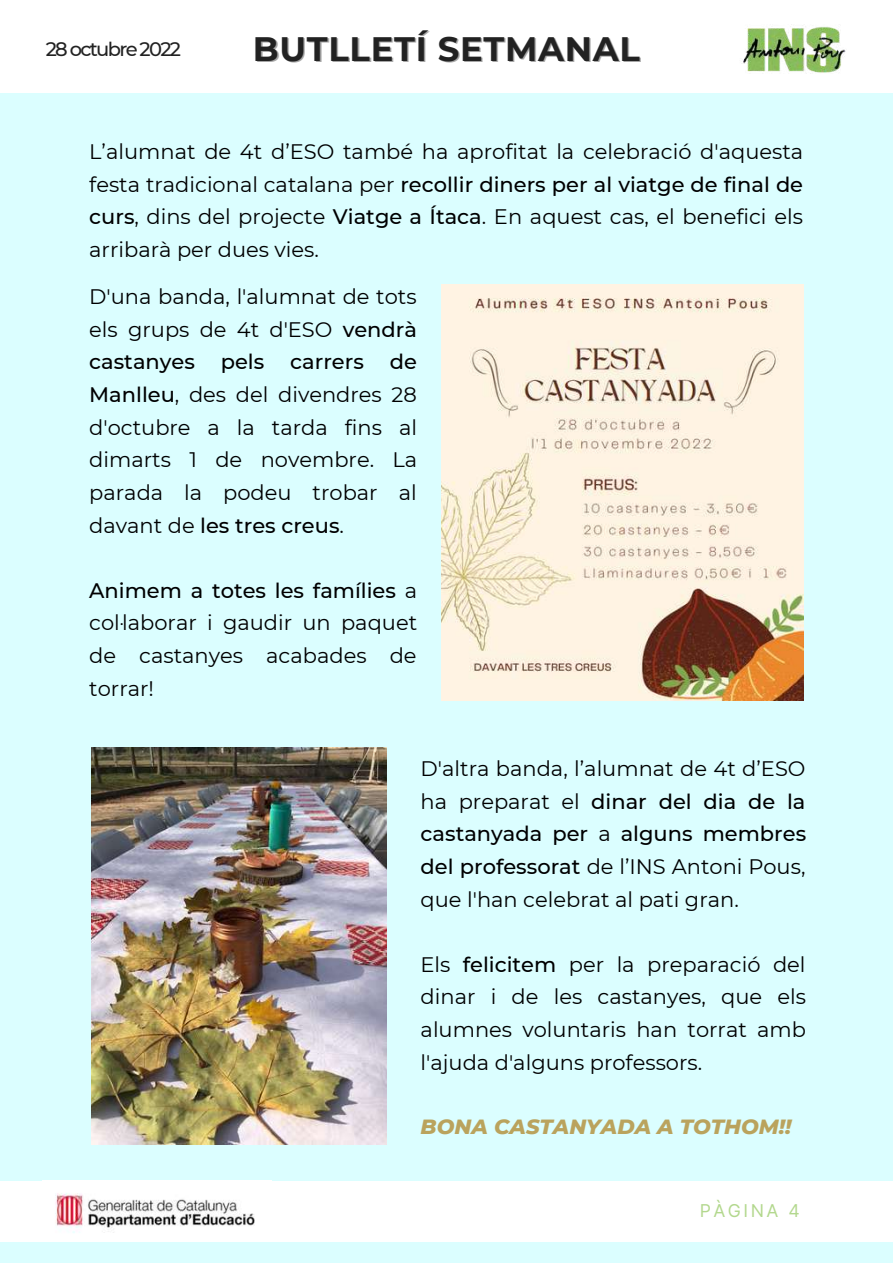
<style>
.page{position:relative;width:893px;height:1264px;background:#fff}
.page>*{position:absolute;margin:0;border:0;box-sizing:border-box;transform-origin:0 0}
.t1{font:700 33.9px "Montserrat";letter-spacing:.02em;color:#222}
.t2{font:21px/32.5px "Montserrat";color:#000;text-align:justify}
.t3{font:italic 800 21px "Montserrat";color:#baa35d}
.t4{font:500 19.5px "Montserrat";letter-spacing:-.085em;color:#222}
.t5{font:17.7px "Inter";letter-spacing:.14em;color:#b3d88e}
.s1{font-weight:500}
</style>
<div class="page">
<div style="left:0;top:0;width:892px;height:1262px;background:#dbfeff"></div>
<div style="left:0;top:1180px;width:892px;height:61px;background:#fff"></div>
<img style="left:55px;top:1193px;width:200px;height:40px">
<div style="left:0;top:0;width:892px;height:92px;background:#fff"></div>
<img style="left:743px;top:24px;width:103px;height:49px">
<img style="left:91px;top:747px;width:295px;height:397px">
<img style="left:441px;top:285px;width:362px;height:416px">
<p class="t4" style="left:46px;top:37px;width:137px">28 octubre 2022</p>
<h1 class="t1" style="left:253px;top:28px;width:388px">BUTLLETÍ SETMANAL</h1>
<p class="t2" style="left:89px;top:135px;width:715px">L’alumnat de 4t d’ESO també ha aprofitat la celebració d'aquesta festa tradicional catalana per <span class="s1">recollir diners per al viatge de final de curs</span>, dins del projecte <span class="s1">Viatge a Ítaca</span>. En aquest cas, el benefici els arribarà per dues vies.</p>
<p class="t2" style="left:89px;top:280px;width:329px">D'una banda, l'alumnat de tots els grups de 4t d'ESO <span class="s1">vendrà castanyes pels carrers de Manlleu</span>, des del divendres 28 d'octubre a la tarda fins al dimarts 1 de novembre. La parada la podeu trobar al davant de <span class="s1">les tres creus</span>.</p>
<p class="t2" style="left:89px;top:574px;width:329px"><span class="s1">Animem a totes les famílies</span> a col·laborar i gaudir un paquet de castanyes acabades de torrar!</p>
<p class="t2" style="left:420px;top:752px;width:387px">D'altra banda, l’alumnat de 4t d’ESO ha preparat el <span class="s1">dinar del dia de la castanyada per</span> a <span class="s1">alguns membres del professorat</span> de l’INS Antoni Pous, que l'han celebrat al pati gran.</p>
<p class="t2" style="left:420px;top:948px;width:387px">Els <span class="s1">felicitem</span> per la preparació del dinar i de les castanyes, que els alumnes voluntaris han torrat amb l'ajuda d'alguns professors.</p>
<p class="t3" style="left:420px;top:1113px;width:372px">BONA CASTANYADA A TOTHOM!!</p>
<p class="t5" style="left:699px;top:1200px;width:101px">PÀGINA 4</p>
</div>
